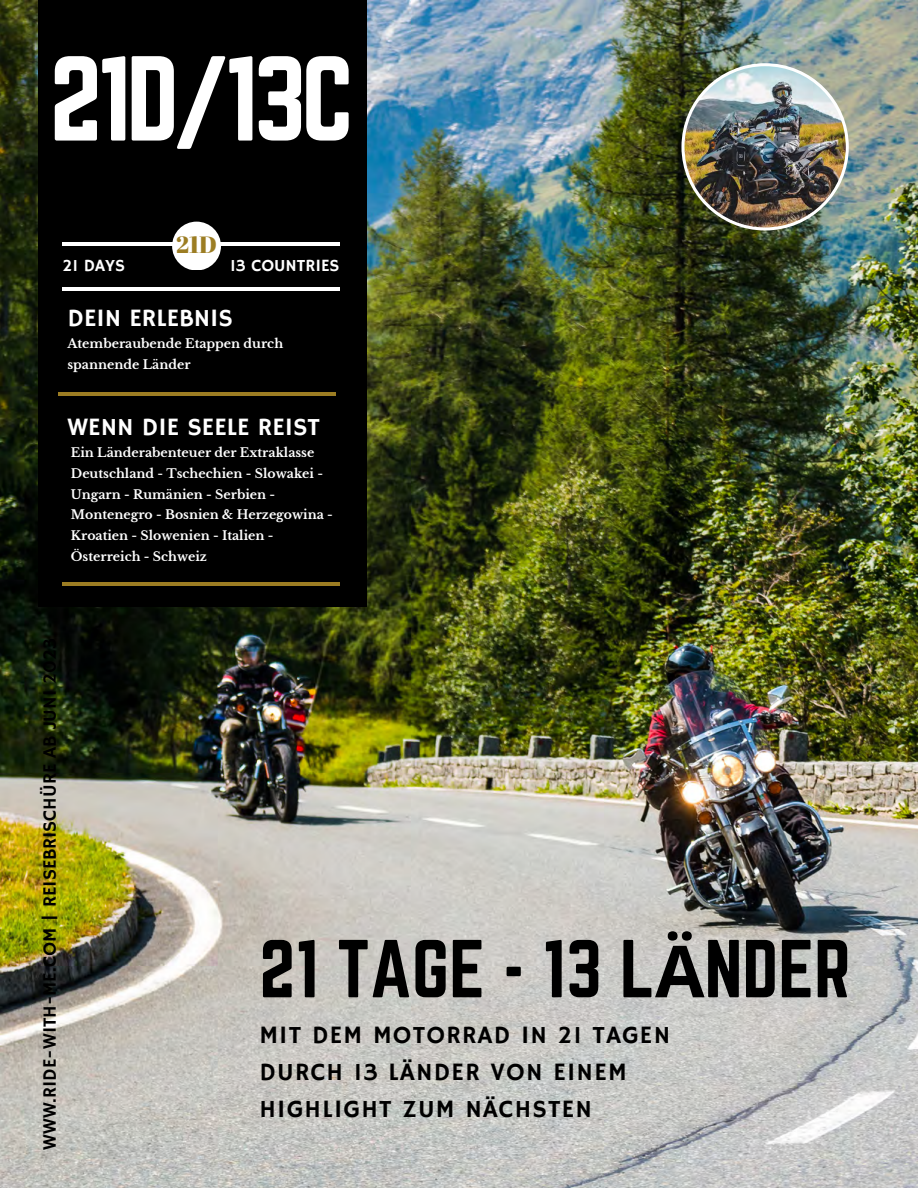
<style>
.page{position:relative;width:918px;height:1188px;background:#fff}
.page>*{position:absolute;margin:0;border:0;box-sizing:border-box;transform-origin:0 0}
.t1{font:105.45px "Norwester";letter-spacing:-.05em;color:#fff}
.t2{font:71.85px "Norwester";color:#000}
.t3{font:24.9px/37px "Hammersmith One";letter-spacing:.05em;color:#000}
.t4{font:24.9px "Hammersmith One";color:#fff}
.t5{font:23.55px "Abril Fatface";color:#9c7d23}
.t6{font:18.9px "Hammersmith One";color:#000}
.t7{font:17.1px "Hammersmith One";color:#fff}
.t8{font:700 12.45px/20.7px "Libre Baskerville";color:#fff}
.s1{font-family:"Noto Sans";font-weight:700}
</style>
<div class="page">
<img style="left:0;top:0;width:918px;height:1188px">
<div style="left:38px;top:0;width:328px;height:607px;background:#000"></div>
<hr style="left:62px;top:242px;width:278px;height:3px;background:#fff">
<div style="left:172px;top:222px;width:48px;height:48px;background:#fff;border-radius:50%"></div>
<hr style="left:58px;top:392px;width:278px;height:3px;background:#9c7d23">
<hr style="left:62px;top:583px;width:278px;height:3px;background:#9c7d23">
<hr style="left:62px;top:287px;width:278px;height:3px;background:#fff">
<img style="left:681px;top:63px;width:168px;height:168px">
<p class="t1" style="left:50px;top:35px;width:306px">21D/13C</p>
<h3 class="t5" style="left:176px;top:228px;width:42px">21D</h3>
<p class="t7" style="left:62px;top:255px;width:64px">21 DAYS</p>
<p class="t4" style="left:67px;top:303px;width:167px">DEIN ERLEBNIS</p>
<p class="t8" style="left:67px;top:333px;width:217px">Atemberaubende Etappen durch spannende Länder</p>
<h4 class="t7" style="left:230px;top:255px;width:111px">13 COUNTRIES</h4>
<h3 class="t4" style="left:67px;top:413px;width:254px">WENN DIE SEELE REIST</h3>
<h1 class="t8" style="left:71px;top:443px;width:245px">Ein Länderabenteuer der Extraklasse</h1>
<p class="t8" style="left:71px;top:463px;width:264px">Deutschland - Tschechien - Slowakei -<br>Ungarn - Rumänien - Serbien -<br>Montenegro - Bosnien &amp; Herzegowina -<br>Kroatien - Slowenien - Italien -<br>Österreich - Schweiz</p>
<h2 class="t6" style="left:39px;top:1150px;width:513px;rotate:-90deg">WWW.RIDE-WITH-ME.COM | REISEBRISCHÜRE AB JUNI 2023</h2>
<h4 class="t2" style="left:259px;top:925px;width:593px">21 TAGE - 13 L<span class="s1">Ä</span>NDER</h4>
<h4 class="t3" style="left:259px;top:1017px;width:412px">MIT DEM MOTORRAD IN 21 TAGEN<br>DURCH 13 LÄNDER VON EINEM<br>HIGHLIGHT ZUM NÄCHSTEN</h4>
</div>
